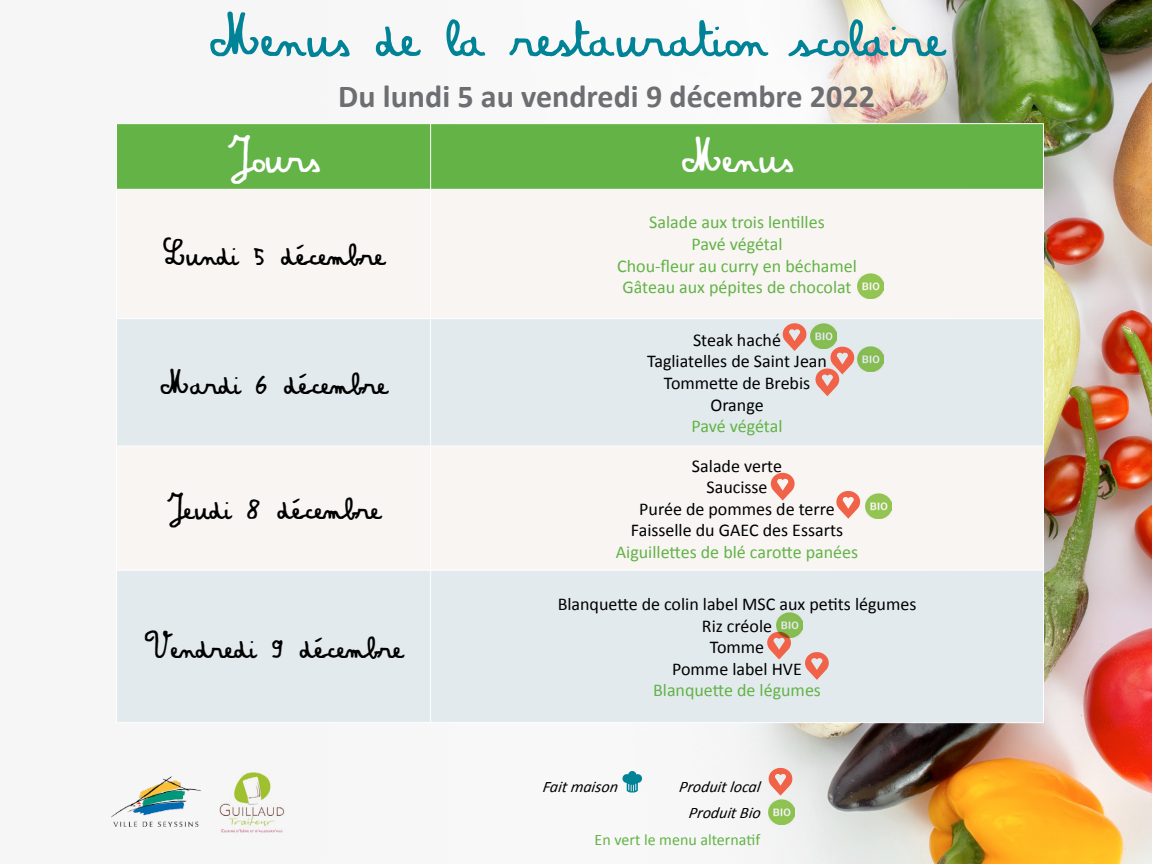
<style>
.page{position:relative;width:1152px;height:864px;background:#fff}
.page>*{position:absolute;margin:0;border:0;box-sizing:border-box;transform-origin:0 0}
.t1{font:52.8px "Amandine";color:#008397}
.t2{font:42px "Amandine";color:#fff}
.t3{font:700 32px "Calibri";color:#6d6e71}
.t4{font:30px "Amandine";color:#000}
.t5{font:18px/21.6px "Calibri";color:#000;text-align:center}
.t6{font:18px/21.6px "Calibri";color:#63b346;text-align:center}
.t7{font:italic 16px/26.2px "Calibri";color:#000;text-align:right}
.t8{font:16px "Calibri";color:#63b346}
</style>
<div class="page">
<img style="left:111px;top:0;width:1041px;height:864px">
<div style="left:117px;top:124px;width:926px;height:65px;background:#63b346"></div>
<div style="left:117px;top:190px;width:926px;height:128px;background:#f8f5f3"></div>
<svg style="left:117px;top:319px;width:926px;height:403px;fill:#e2eaee"></svg>
<hr style="left:116px;top:570px;width:1px;height:152px;background:#fff">
<hr style="left:116px;top:722px;width:315px;height:1px;background:#fff">
<hr style="left:1043px;top:190px;width:1px;height:128px;background:#fff">
<hr style="left:116px;top:190px;width:1px;height:128px;background:#fff">
<hr style="left:430px;top:190px;width:1px;height:128px;background:#fff">
<hr style="left:431px;top:123px;width:613px;height:1px;background:#fff">
<hr style="left:1043px;top:124px;width:1px;height:65px;background:#fff">
<hr style="left:431px;top:189px;width:613px;height:1px;background:#fff">
<hr style="left:116px;top:123px;width:315px;height:1px;background:#fff">
<hr style="left:116px;top:124px;width:1px;height:65px;background:#fff">
<hr style="left:430px;top:124px;width:1px;height:65px;background:#fff">
<hr style="left:116px;top:189px;width:315px;height:1px;background:#fff">
<hr style="left:431px;top:318px;width:613px;height:1px;background:#fff">
<hr style="left:1043px;top:319px;width:1px;height:127px;background:#fff">
<hr style="left:116px;top:318px;width:315px;height:1px;background:#fff">
<hr style="left:116px;top:319px;width:1px;height:127px;background:#fff">
<hr style="left:430px;top:319px;width:1px;height:127px;background:#fff">
<hr style="left:116px;top:446px;width:315px;height:1px;background:#fff">
<hr style="left:116px;top:446px;width:1px;height:124px;background:#fff">
<hr style="left:116px;top:570px;width:315px;height:1px;background:#fff">
<hr style="left:430px;top:570px;width:1px;height:152px;background:#fff">
<hr style="left:1043px;top:570px;width:1px;height:152px;background:#fff">
<hr style="left:431px;top:722px;width:613px;height:1px;background:#fff">
<hr style="left:431px;top:446px;width:613px;height:1px;background:#fff">
<hr style="left:430px;top:446px;width:1px;height:124px;background:#fff">
<hr style="left:1043px;top:446px;width:1px;height:124px;background:#fff">
<hr style="left:431px;top:570px;width:613px;height:1px;background:#fff">
<svg style="left:769px;top:768px;width:23px;height:28px"></svg>
<img style="left:112px;top:776px;width:88px;height:51px">
<img style="left:213px;top:766px;width:89px;height:67px">
<svg style="left:622px;top:771px;width:20px;height:22px"></svg>
<img style="left:769px;top:799px;width:26px;height:26px">
<img style="left:857px;top:273px;width:26px;height:26px">
<svg style="left:783px;top:323px;width:23px;height:28px"></svg>
<svg style="left:767px;top:632px;width:24px;height:28px"></svg>
<svg style="left:805px;top:652px;width:24px;height:28px"></svg>
<img style="left:776px;top:612px;width:26px;height:26px">
<img style="left:865px;top:493px;width:26px;height:26px">
<img style="left:857px;top:346px;width:26px;height:26px">
<img style="left:810px;top:323px;width:26px;height:26px">
<svg style="left:815px;top:347px;width:39px;height:49px;background:#e6b5ac"></svg>
<svg style="left:771px;top:473px;width:24px;height:28px"></svg>
<svg style="left:836px;top:491px;width:24px;height:28px"></svg>
<h1 class="t1" style="left:210px;top:2px;width:734px">Menus de la restauration scolaire</h1>
<h3 class="t3" style="left:338px;top:76px;width:538px">Du lundi 5 au vendredi 9 décembre 2022</h3>
<h2 class="t2" style="left:228px;top:129px;width:93px">Jours</h2>
<h2 class="t2" style="left:682px;top:129px;width:112px">Menus</h2>
<h3 class="t4" style="left:163px;top:235px;width:222px">Lundi 5 décembre</h3>
<h3 class="t4" style="left:160px;top:363px;width:228px">Mardi 6 décembre</h3>
<h3 class="t4" style="left:167px;top:489px;width:214px">Jeudi 8 décembre</h3>
<h3 class="t4" style="left:145px;top:627px;width:259px">Vendredi 9 décembre</h3>
<p class="t6" style="left:617px;top:212px;width:241px">Salade aux trois lentilles<br>Pavé végétal<br>Chou-fleur au curry en béchamel<br>Gâteau aux pépites de chocolat</p>
<p class="t5" style="left:647px;top:329px;width:181px">Steak haché<br>Tagliatelles de Saint Jean<br>Tommette de Brebis<br>Orange</p>
<p class="t6" style="left:692px;top:416px;width:92px">Pavé végétal</p>
<p class="t5" style="left:631px;top:455px;width:214px">Salade verte<br>Saucisse<br>Purée de pommes de terre<br>Faisselle du GAEC des Essarts</p>
<p class="t6" style="left:616px;top:541px;width:244px">Aiguillettes de blé carotte panées</p>
<p class="t5" style="left:558px;top:593px;width:360px">Blanquette de colin label MSC aux petits légumes<br>Riz créole<br>Tomme<br>Pomme label HVE</p>
<p class="t6" style="left:653px;top:680px;width:169px">Blanquette de légumes</p>
<p class="t7" style="left:679px;top:773px;width:85px">Produit local<br>Produit Bio</p>
<p class="t8" style="left:595px;top:829px;width:167px">En vert le menu alternatif</p>
<p class="t7" style="left:542px;top:773px;width:79px">Fait maison</p>
</div>
